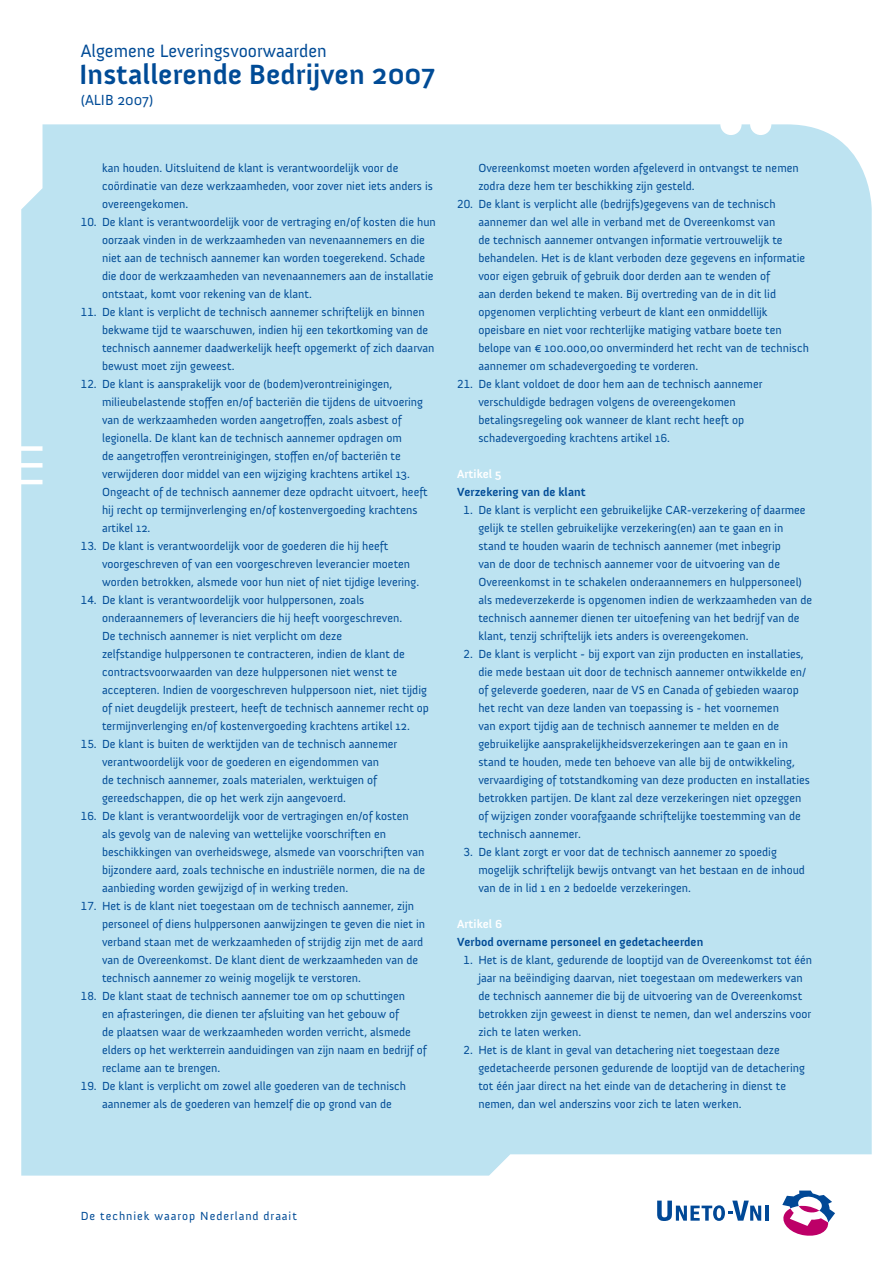
<style>
.page{position:relative;width:893px;height:1263px;background:#fff}
.page>*{position:absolute;margin:0;border:0;box-sizing:border-box;transform-origin:0 0}
.t1{font:700 28.5px "Anivers";color:#004b96}
.t2{font:18.3px "Anivers";color:#004b96}
.t3{font:15px "Anivers";color:#004b96}
.t4{font:12px/18px "Anivers";color:#004b96}
.t5{font:700 12px "Anivers";color:#004b96}
.t6{font:12px "Anivers";letter-spacing:.08em;color:#004b96}
.t7{font:700 12px "Anivers";color:#fff}
</style>
<div class="page">
<div style="left:21px;top:124px;width:851px;height:1051px;background:#bde3f1"></div>
<hr style="left:765px;top:1205px;width:3px;height:16px;background:#004896">
<svg style="left:782px;top:1190px;width:53px;height:46px"></svg>
<svg style="left:657px;top:1200px;width:104px;height:21px"></svg>
<h2 class="t2" style="left:81px;top:41px;width:247px">Algemene Leveringsvoorwaarden</h2>
<h1 class="t1" style="left:79px;top:58px;width:358px">Installerende Bedrijven 2007</h1>
<p class="t3" style="left:81px;top:91px;width:74px">(ALIB 2007)</p>
<p class="t4" style="left:102px;top:159px;width:332px">kan houden. Uitsluitend de klant is verantwoordelijk voor de coördinatie van deze werkzaamheden, voor zover niet iets anders is overeengekomen.</p>
<p class="t4" style="left:102px;top:213px;width:335px;text-indent:-21px">10. De klant is verantwoordelijk voor de vertraging en/of kosten die hun oorzaak vinden in de werkzaamheden van nevenaannemers en die niet aan de technisch aannemer kan worden toegerekend. Schade die door de werkzaamheden van nevenaannemers aan de installatie ontstaat, komt voor rekening van de klant.</p>
<p class="t4" style="left:102px;top:303px;width:334px;text-indent:-21px">11. De klant is verplicht de technisch aannemer schriftelijk en binnen bekwame tijd te waarschuwen, indien hij een tekortkoming van de technisch aannemer daadwerkelijk heeft opgemerkt of zich daarvan bewust moet zijn geweest.</p>
<p class="t4" style="left:102px;top:375px;width:327px;text-indent:-21px">12. De klant is aansprakelijk voor de (bodem)verontreinigingen, milieubelastende stoffen en/of bacteriën die tijdens de uitvoering van de werkzaamheden worden aangetroffen, zoals asbest of legionella. De klant kan de technisch aannemer opdragen om<br>de aangetroffen verontreinigingen, stoffen en/of bacteriën te verwijderen door middel van een wijziging krachtens artikel 13.<br>Ongeacht of de technisch aannemer deze opdracht uitvoert, heeft hij recht op termijnverlenging en/of kostenvergoeding krachtens artikel 12.</p>
<p class="t4" style="left:102px;top:537px;width:319px;text-indent:-21px">13. De klant is verantwoordelijk voor de goederen die hij heeft voorgeschreven of van een voorgeschreven leverancier moeten worden betrokken, alsmede voor hun niet of niet tijdige levering.</p>
<p class="t4" style="left:102px;top:591px;width:328px;text-indent:-21px">14. De klant is verantwoordelijk voor hulppersonen, zoals onderaannemers of leveranciers die hij heeft voorgeschreven.<br>De technisch aannemer is niet verplicht om deze<br>zelfstandige hulppersonen te contracteren, indien de klant de contractsvoorwaarden van deze hulppersonen niet wenst te accepteren. Indien de voorgeschreven hulppersoon niet, niet tijdig of niet deugdelijk presteert, heeft de technisch aannemer recht op termijnverlenging en/of kostenvergoeding krachtens artikel 12.</p>
<p class="t4" style="left:102px;top:735px;width:297px;text-indent:-21px">15. De klant is buiten de werktijden van de technisch aannemer verantwoordelijk voor de goederen en eigendommen van<br>de technisch aannemer, zoals materialen, werktuigen of gereedschappen, die op het werk zijn aangevoerd.</p>
<p class="t4" style="left:102px;top:807px;width:325px;text-indent:-21px">16. De klant is verantwoordelijk voor de vertragingen en/of kosten als gevolg van de naleving van wettelijke voorschriften en beschikkingen van overheidswege, alsmede van voorschriften van bijzondere aard, zoals technische en industriële normen, die na de aanbieding worden gewijzigd of in werking treden.</p>
<p class="t4" style="left:102px;top:897px;width:325px;text-indent:-21px">17. Het is de klant niet toegestaan om de technisch aannemer, zijn personeel of diens hulppersonen aanwijzingen te geven die niet in verband staan met de werkzaamheden of strijdig zijn met de aard van de Overeenkomst. De klant dient de werkzaamheden van de technisch aannemer zo weinig mogelijk te verstoren.</p>
<p class="t4" style="left:102px;top:987px;width:326px;text-indent:-21px">18. De klant staat de technisch aannemer toe om op schuttingen<br>en afrasteringen, die dienen ter afsluiting van het gebouw of<br>de plaatsen waar de werkzaamheden worden verricht, alsmede elders op het werkterrein aanduidingen van zijn naam en bedrijf of reclame aan te brengen.</p>
<p class="t4" style="left:81px;top:1077px;width:327px;text-align:center">19. De klant is verplicht om zowel alle goederen van de technisch aannemer als de goederen van hemzelf die op grond van de</p>
<p class="t4" style="left:478px;top:159px;width:322px">Overeenkomst moeten worden afgeleverd in ontvangst te nemen zodra deze hem ter beschikking zijn gesteld.</p>
<p class="t4" style="left:478px;top:195px;width:332px;text-indent:-21px">20. De klant is verplicht alle (bedrijfs)gegevens van de technisch aannemer dan wel alle in verband met de Overeenkomst van<br>de technisch aannemer ontvangen informatie vertrouwelijk te behandelen. Het is de klant verboden deze gegevens en informatie voor eigen gebruik of gebruik door derden aan te wenden of<br>aan derden bekend te maken. Bij overtreding van de in dit lid opgenomen verplichting verbeurt de klant een onmiddellijk opeisbare en niet voor rechterlijke matiging vatbare boete ten belope van € 100.000,00 onverminderd het recht van de technisch aannemer om schadevergoeding te vorderen.</p>
<p class="t4" style="left:478px;top:375px;width:286px;text-indent:-21px">21. De klant voldoet de door hem aan de technisch aannemer verschuldigde bedragen volgens de overeengekomen betalingsregeling ook wanneer de klant recht heeft op schadevergoeding krachtens artikel 16.</p>
<p class="t7" style="left:457px;top:467px;width:46px">Artikel 5</p>
<p class="t5" style="left:457px;top:485px;width:130px">Verzekering van de klant</p>
<p class="t4" style="left:478px;top:501px;width:335px;text-indent:-15px">1. De klant is verplicht een gebruikelijke CAR-verzekering of daarmee gelijk te stellen gebruikelijke verzekering(en) aan te gaan en in stand te houden waarin de technisch aannemer (met inbegrip<br>van de door de technisch aannemer voor de uitvoering van de Overeenkomst in te schakelen onderaannemers en hulppersoneel) als medeverzekerde is opgenomen indien de werkzaamheden van de technisch aannemer dienen ter uitoefening van het bedrijf van de klant, tenzij schriftelijk iets anders is overeengekomen.</p>
<p class="t4" style="left:478px;top:645px;width:333px;text-indent:-15px">2. De klant is verplicht - bij export van zijn producten en installaties, die mede bestaan uit door de technisch aannemer ontwikkelde en/ of geleverde goederen, naar de VS en Canada of gebieden waarop het recht van deze landen van toepassing is - het voornemen<br>van export tijdig aan de technisch aannemer te melden en de gebruikelijke aansprakelijkheidsverzekeringen aan te gaan en in stand te houden, mede ten behoeve van alle bij de ontwikkeling, vervaardiging of totstandkoming van deze producten en installaties betrokken partijen. De klant zal deze verzekeringen niet opzeggen of wijzigen zonder voorafgaande schriftelijke toestemming van de technisch aannemer.</p>
<p class="t4" style="left:478px;top:843px;width:328px;text-indent:-15px">3. De klant zorgt er voor dat de technisch aannemer zo spoedig mogelijk schriftelijk bewijs ontvangt van het bestaan en de inhoud van de in lid 1 en 2 bedoelde verzekeringen.</p>
<p class="t7" style="left:457px;top:917px;width:47px">Artikel 6</p>
<p class="t5" style="left:457px;top:935px;width:248px">Verbod overname personeel en gedetacheerden</p>
<p class="t4" style="left:478px;top:951px;width:335px;text-indent:-15px">1. Het is de klant, gedurende de looptijd van de Overeenkomst tot één jaar na beëindiging daarvan, niet toegestaan om medewerkers van de technisch aannemer die bij de uitvoering van de Overeenkomst betrokken zijn geweest in dienst te nemen, dan wel anderszins voor zich te laten werken.</p>
<p class="t4" style="left:478px;top:1041px;width:328px;text-indent:-15px">2. Het is de klant in geval van detachering niet toegestaan deze gedetacheerde personen gedurende de looptijd van de detachering tot één jaar direct na het einde van de detachering in dienst te nemen, dan wel anderszins voor zich te laten werken.</p>
<p class="t6" style="left:81px;top:1210px;width:218px">De techniek waarop Nederland draait</p>
</div>
